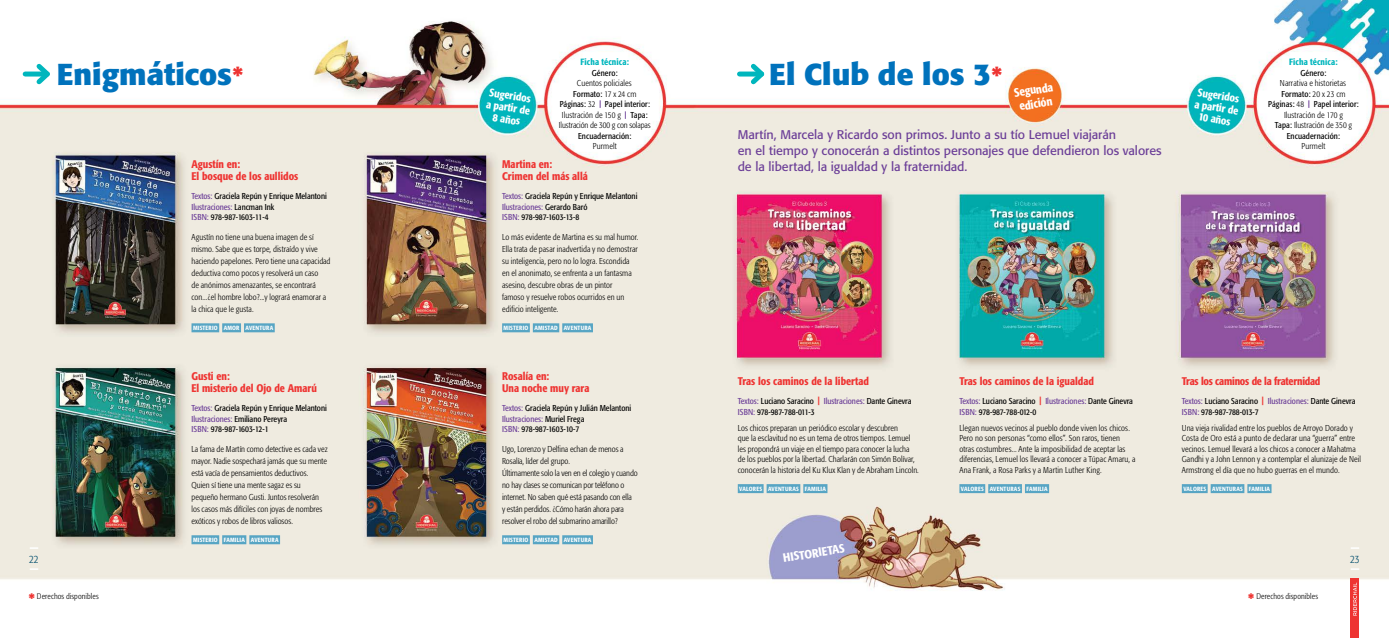
<style>
.page{position:relative;width:1389px;height:638px;background:#fff}
.page>*{position:absolute;margin:0;border:0;box-sizing:border-box;transform-origin:0 0}
.t1{font:700 30px "Formata";color:#0072bc}
.t2{font:12.5px/16px "Formata";letter-spacing:-.005em;color:#6c3f98}
.t3{font:500 condensed 12px/14px "Formata";color:#fff}
.t4{font:500 condensed 11px/12px "Formata";color:#ee3432}
.t5{font:500 condensed 11px/11.9px "Formata";color:#fff;text-align:center}
.t6{font:500 condensed 11px "Formata";letter-spacing:-.02em;color:#ee3432}
.t7{font:300 condensed 11px "Formata";color:#004d6d}
.t8{font:500 condensed 9px "Formata";letter-spacing:.015em;color:#00b6bd}
.t9{font:300 condensed 8.5px/12px "Formata";letter-spacing:.005em;color:#000}
.t10{font:condensed 8.5px/10.5px "Formata";color:#000}
.t11{font:300 condensed 8px "Formata";letter-spacing:.015em;color:#000}
.t12{font:500 condensed 6px "Formata";letter-spacing:.035em;color:#fff}
.s1{font-size:24px;color:#ee3432}
.s2{color:#6c3f98}
.s3{font-weight:400}
.s4{font-weight:700;font-size:7.5px;color:#6c3f98}
.s5{font-weight:700;color:#ee3432}
.s6{font-weight:700;font-stretch:normal;font-size:14px;color:#ee3432}
</style>
<div class="page">
<img style="left:0;top:0;width:1389px;height:638px">
<div style="left:740px;top:72px;width:22px;height:5px;background:#00b6bd"></div>
<svg style="left:746px;top:59px;width:23px;height:30px"></svg>
<div style="left:192px;top:323px;width:27px;height:9px;background:#57a5c4"></div>
<div style="left:222px;top:323px;width:19px;height:9px;background:#57a5c4"></div>
<div style="left:244px;top:323px;width:31px;height:9px;background:#57a5c4"></div>
<div style="left:502px;top:323px;width:28px;height:9px;background:#57a5c4"></div>
<div style="left:533px;top:323px;width:26px;height:9px;background:#57a5c4"></div>
<div style="left:562px;top:323px;width:31px;height:9px;background:#57a5c4"></div>
<div style="left:192px;top:535px;width:27px;height:9px;background:#57a5c4"></div>
<div style="left:222px;top:535px;width:24px;height:9px;background:#57a5c4"></div>
<div style="left:249px;top:535px;width:31px;height:9px;background:#57a5c4"></div>
<div style="left:502px;top:535px;width:28px;height:9px;background:#57a5c4"></div>
<div style="left:533px;top:535px;width:26px;height:9px;background:#57a5c4"></div>
<div style="left:562px;top:535px;width:31px;height:9px;background:#57a5c4"></div>
<div style="left:25px;top:72px;width:22px;height:5px;background:#00b6bd"></div>
<svg style="left:32px;top:59px;width:23px;height:30px"></svg>
<div style="left:738px;top:484px;width:26px;height:9px;background:#57a5c4"></div>
<div style="left:767px;top:484px;width:33px;height:9px;background:#57a5c4"></div>
<div style="left:803px;top:484px;width:24px;height:9px;background:#57a5c4"></div>
<div style="left:1182px;top:484px;width:26px;height:9px;background:#57a5c4"></div>
<div style="left:1211px;top:484px;width:33px;height:9px;background:#57a5c4"></div>
<div style="left:1247px;top:484px;width:25px;height:9px;background:#57a5c4"></div>
<div style="left:959px;top:484px;width:26px;height:9px;background:#57a5c4"></div>
<div style="left:988px;top:484px;width:34px;height:9px;background:#57a5c4"></div>
<div style="left:1025px;top:484px;width:24px;height:9px;background:#57a5c4"></div>
<svg style="left:30px;top:547px;width:8px;height:2px"></svg>
<svg style="left:30px;top:568px;width:8px;height:2px"></svg>
<svg style="left:1351px;top:547px;width:8px;height:2px"></svg>
<svg style="left:1351px;top:568px;width:8px;height:2px"></svg>
<div style="left:1351px;top:578px;width:8px;height:60px;background:#ee3432"></div>
<svg style="left:1353px;top:582px;width:4px;height:33px"></svg>
<h1 class="t1" style="left:57px;top:55px;width:189px">Enigmáticos<span class="s1">*</span></h1>
<p class="t4" style="left:192px;top:158px;width:108px">Agustín en:<br>El bosque de los aullidos</p>
<p class="t10" style="left:192px;top:191px;width:137px"><span class="s2">Textos:</span> Graciela Repún y Enrique Melantoni<br><span class="s2">Ilustraciones:</span> Lancman Ink<br><span class="s2">ISBN:</span> 978-987-1603-11-4</p>
<p class="t9" style="left:192px;top:231px;width:141px">Agustín no tiene una buena imagen de sí mismo. Sabe que es torpe, distraído y vive haciendo papelones. Pero tiene una capacidad deductiva como pocos y resolverá un caso<br>de anónimos amenazantes, se encontrará con...¿el hombre lobo?...y logrará enamorar a la chica que le gusta.</p>
<p class="t12" style="left:193px;top:324px;width:82px">MISTERIO AMOR AVENTURA</p>
<p class="t4" style="left:192px;top:370px;width:127px">Gusti en:<br>El misterio del Ojo de Amarú</p>
<p class="t10" style="left:192px;top:403px;width:137px"><span class="s2">Textos:</span> Graciela Repún y Enrique Melantoni<br><span class="s2">Ilustraciones:</span> Emiliano Pereyra<br><span class="s2">ISBN:</span> 978-987-1603-12-1</p>
<p class="t9" style="left:192px;top:443px;width:138px">La fama de Martín como detective es cada vez mayor. Nadie sospechará jamás que su mente está vacía de pensamientos deductivos.<br>Quien sí tiene una mente sagaz es su pequeño hermano Gusti. Juntos resolverán los casos más difíciles con joyas de nombres exóticos y robos de libros valiosos.</p>
<p class="t12" style="left:193px;top:536px;width:87px">MISTERIO FAMILIA AVENTURA</p>
<p class="t8" style="left:580px;top:56px;width:50px">Ficha técnica:</p>
<p class="t10" style="left:592px;top:67px;width:27px">Género:</p>
<p class="t9" style="left:559px;top:78px;width:93px;line-height:10.5px;text-align:center">Cuentos policiales<br><span class="s3">Formato:</span> 17 x 24 cm<br><span class="s3">Páginas:</span> 32 <span class="s4">|</span> <span class="s3">Papel interior:<br></span>Ilustración de 150 g <span class="s4">|</span> <span class="s3">Tapa:<br></span>Ilustración de 300 g con solapas</p>
<p class="t10" style="left:578px;top:130px;width:55px">Encuadernación:</p>
<p class="t9" style="left:593px;top:140px;width:25px">Purmelt</p>
<h1 class="t1" style="left:769px;top:55px;width:235px">El Club de los 3<span class="s1">*</span></h1>
<h3 class="t3" style="left:1013px;top:86px;width:41px;rotate:-9deg">Segunda edición</h3>
<p class="t5" style="left:489px;top:86px;width:46px;rotate:9deg">Sugeridos a partir de<br>8 años</p>
<p class="t5" style="left:1197px;top:86px;width:46px;rotate:9deg">Sugeridos a partir de<br>10 años</p>
<h2 class="t2" style="left:738px;top:127px;width:425px">Martín, Marcela y Ricardo son primos. Junto a su tío Lemuel viajarán<br>en el tiempo y conocerán a distintos personajes que defendieron los valores de la libertad, la igualdad y la fraternidad.</h2>
<p class="t4" style="left:502px;top:158px;width:87px">Martina en:<br>Crimen del más allá</p>
<p class="t10" style="left:502px;top:191px;width:137px"><span class="s2">Textos:</span> Graciela Repún y Enrique Melantoni<br><span class="s2">Ilustraciones:</span> Gerardo Baró<br><span class="s2">ISBN:</span> 978-987-1603-13-8</p>
<p class="t9" style="left:502px;top:231px;width:138px">Lo más evidente de Martina es su mal humor.<br>Ella trata de pasar inadvertida y no demostrar su inteligencia, pero no lo logra. Escondida en el anonimato, se enfrenta a un fantasma asesino, descubre obras de un pintor<br>famoso y resuelve robos ocurridos en un edificio inteligente.</p>
<p class="t12" style="left:504px;top:324px;width:89px">MISTERIO AMISTAD AVENTURA</p>
<p class="t8" style="left:1289px;top:56px;width:50px">Ficha técnica:</p>
<p class="t10" style="left:1301px;top:67px;width:27px">Género:</p>
<p class="t9" style="left:1268px;top:78px;width:92px;line-height:10.5px;text-align:center">Narrativa e historietas<br><span class="s3">Formato:</span> 20 x 23 cm<br><span class="s3">Páginas:</span> 48 <span class="s4">|</span> <span class="s3">Papel interior:<br></span>Ilustración de 170 g<br><span class="s3">Tapa:</span> Ilustración de 350 g<br><span class="s3">Encuadernación:</span></p>
<p class="t9" style="left:1302px;top:140px;width:25px">Purmelt</p>
<p class="t4" style="left:502px;top:370px;width:89px">Rosalía en:<br>Una noche muy rara</p>
<p class="t10" style="left:502px;top:403px;width:131px"><span class="s2">Textos:</span> Graciela Repún y Julián Melantoni<br><span class="s2">Ilustraciones:</span> Muriel Frega<br><span class="s2">ISBN:</span> 978-987-1603-10-7</p>
<p class="t9" style="left:502px;top:443px;width:137px">Ugo, Lorenzo y Delfina echan de menos a Rosalía, líder del grupo.<br>Últimamente solo la ven en el colegio y cuando no hay clases se comunican por teléfono o internet. No saben qué está pasando con ella<br>y están perdidos. ¿Cómo harán ahora para resolver el robo del submarino amarillo?</p>
<p class="t12" style="left:504px;top:536px;width:89px">MISTERIO AMISTAD AVENTURA</p>
<p class="t4" style="left:738px;top:375px;width:133px">Tras los caminos de la libertad</p>
<p class="t10" style="left:738px;top:396px;width:175px"><span class="s2">Textos:</span> Luciano Saracino <span class="s5">|</span> <span class="s2">Ilustraciones:</span> Dante Ginevra<br><span class="s2">ISBN:</span> 978-987-788-011-3</p>
<p class="t9" style="left:738px;top:423px;width:183px;line-height:10.5px">Los chicos preparan un periódico escolar y descubren<br>que la esclavitud no es un tema de otros tiempos. Lemuel les propondrá un viaje en el tiempo para conocer la lucha de los pueblos por la libertad. Charlarán con Simón Bolívar, conocerán la historia del Ku Klux Klan y de Abraham Lincoln.</p>
<p class="t12" style="left:739px;top:485px;width:88px">VALORES AVENTURAS FAMILIA</p>
<p class="t4" style="left:959px;top:375px;width:136px">Tras los caminos de la igualdad</p>
<p class="t10" style="left:959px;top:396px;width:175px"><span class="s2">Textos:</span> Luciano Saracino <span class="s5">|</span> <span class="s2">Ilustraciones:</span> Dante Ginevra<br><span class="s2">ISBN:</span> 978-987-788-012-0</p>
<p class="t9" style="left:959px;top:423px;width:178px;line-height:10.5px">Llegan nuevos vecinos al pueblo donde viven los chicos.<br>Pero no son personas “como ellos”. Son raros, tienen otras costumbres... Ante la imposibilidad de aceptar las diferencias, Lemuel los llevará a conocer a Túpac Amaru, a Ana Frank, a Rosa Parks y a Martin Luther King.</p>
<p class="t12" style="left:961px;top:485px;width:88px">VALORES AVENTURAS FAMILIA</p>
<p class="t6" style="left:1182px;top:375px;width:140px">Tras los caminos de la fraternidad</p>
<p class="t10" style="left:1182px;top:396px;width:175px"><span class="s2">Textos:</span> Luciano Saracino <span class="s5">|</span> <span class="s2">Ilustraciones:</span> Dante Ginevra<br><span class="s2">ISBN:</span> 978-987-788-013-7</p>
<p class="t9" style="left:1182px;top:423px;width:181px;line-height:10.5px">Una vieja rivalidad entre los pueblos de Arroyo Dorado y Costa de Oro está a punto de declarar una “guerra” entre vecinos. Lemuel llevará a los chicos a conocer a Mahatma Gandhi y a John Lennon y a contemplar el alunizaje de Neil Armstrong el día que no hubo guerras en el mundo.</p>
<p class="t12" style="left:1183px;top:485px;width:88px">VALORES AVENTURAS FAMILIA</p>
<h3 class="t3" style="left:782px;top:551px;width:64px;rotate:-9deg">HISTORIETAS</h3>
<p class="t7" style="left:29px;top:552px;width:11px">22</p>
<p class="t7" style="left:1350px;top:552px;width:11px">23</p>
<p class="t11" style="left:28px;top:592px;width:72px"><span class="s6">*</span> Derechos disponibles</p>
<p class="t11" style="left:1248px;top:592px;width:72px"><span class="s6">*</span> Derechos disponibles</p>
</div>
